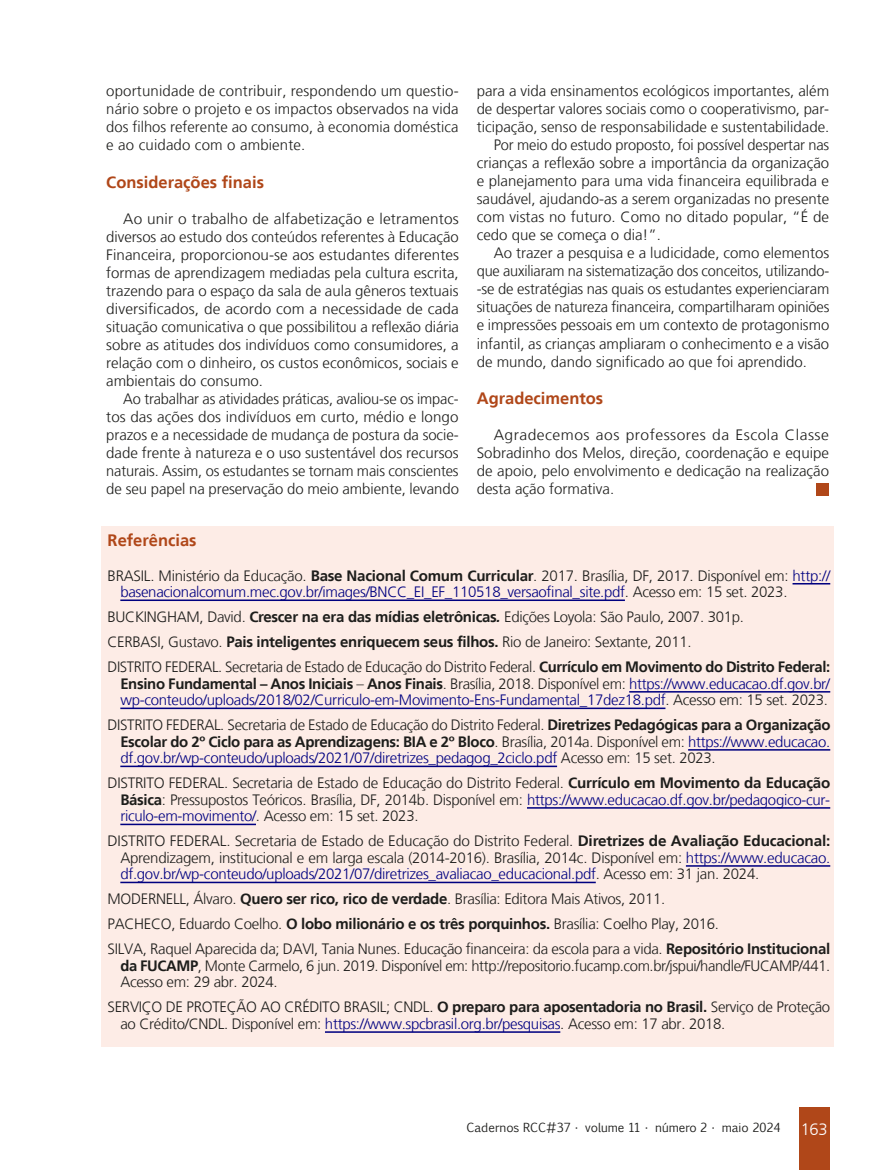
<style>
.page{position:relative;width:893px;height:1170px;background:#fff}
.page>*{position:absolute;margin:0;border:0;box-sizing:border-box;transform-origin:0 0}
.Subtítulo_LARANJA_DO{font:700 16.5px "Frutiger LT";color:#b04719}
.Referências__10{font:300 15px/16.5px "Frutiger LT";letter-spacing:-.02em;color:#1d1d1b;text-align:justify}
.Miolo__10{font:300 15px/18px "Frutiger LT";color:#1d1d1b;text-align:justify}
.Miolo__10-2{font:300 15px/18px "Frutiger LT";color:#1d1d1b;text-align:justify;scale:1.04 1}
.t1{font:12px "Euphemia CAS";color:#1d1d1b}
.s1{font-weight:700}
.s2{color:#000080}
.s3{font-weight:700;font-style:italic}
.s4{font-family:"Frutiger LT";font-weight:300;font-size:16.5px;color:#fff}
</style>
<div class="page">
<div style="left:799px;top:1107px;width:30px;height:62px;background:#b04719"></div>
<div style="left:816px;top:483px;width:13px;height:12px;background:#b04719"></div>
<div style="left:102px;top:526px;width:732px;height:520px;background:#fdece6"></div>
<hr style="left:792px;top:583px;width:38px;height:1px;background:#000080">
<hr style="left:120px;top:599px;width:505px;height:2px;background:#000080">
<hr style="left:629px;top:691px;width:201px;height:1px;background:#000080">
<hr style="left:120px;top:707px;width:545px;height:2px;background:#000080">
<hr style="left:688px;top:749px;width:142px;height:1px;background:#000080">
<hr style="left:120px;top:765px;width:437px;height:2px;background:#000080">
<hr style="left:527px;top:807px;width:303px;height:1px;background:#000080">
<hr style="left:120px;top:823px;width:136px;height:2px;background:#000080">
<hr style="left:686px;top:865px;width:144px;height:1px;background:#000080">
<hr style="left:120px;top:881px;width:476px;height:2px;background:#000080">
<hr style="left:325px;top:1031px;width:235px;height:1px;background:#000080">
<p class="Miolo__10" style="left:106px;top:82px;width:354px">oportunidade de contribuir, respondendo um questio&shy;nário sobre o projeto e os impactos observados na vida dos filhos referente ao consumo, à economia doméstica e ao cuidado com o ambiente.</p>
<p class="Subtítulo_LARANJA_DO" style="left:106px;top:172px;width:159px">Considerações finais</p>
<p class="Miolo__10" style="left:106px;top:210px;width:354px;text-indent:17px">Ao unir o trabalho de alfabetização e letramentos diversos ao estudo dos conteúdos referentes à Educação Financeira, proporcionou-se aos estudantes diferentes formas de aprendizagem mediadas pela cultura escrita, trazendo para o espaço da sala de aula gêneros textuais diversificados, de acordo com a necessidade de cada situação comunicativa o que possibilitou a reflexão diária sobre as atitudes dos indivíduos como consumidores, a relação com o dinheiro, os custos econômicos, sociais e ambientais do consumo.</p>
<p class="Miolo__10" style="left:106px;top:390px;width:354px;text-indent:17px">Ao trabalhar as atividades práticas, avaliou-se os impac&shy;tos das ações dos indivíduos em curto, médio e longo prazos e a necessidade de mudança de postura da socie&shy;dade frente à natureza e o uso sustentável dos recursos naturais. Assim, os estudantes se tornam mais conscientes de seu papel na preservação do meio ambiente, levando</p>
<p class="Miolo__10" style="left:477px;top:82px;width:354px">para a vida ensinamentos ecológicos importantes, além de despertar valores sociais como o cooperativismo, par&shy;ticipação, senso de responsabilidade e sustentabilidade.</p>
<p class="Miolo__10" style="left:477px;top:136px;width:354px;text-indent:17px">Por meio do estudo proposto, foi possível despertar nas crianças a reflexão sobre a importância da organização e planejamento para uma vida financeira equilibrada e saudável, ajudando-as a serem organizadas no presente com vistas no futuro. Como no ditado popular, “É de cedo que se começa o dia!”.</p>
<p class="Miolo__10" style="left:477px;top:244px;width:354px;text-indent:17px">Ao trazer a pesquisa e a ludicidade, como elementos que auxiliaram na sistematização dos conceitos, utilizando--se de estratégias nas quais os estudantes experienciaram situações de natureza financeira, compartilharam opiniões e impressões pessoais em um contexto de protagonismo infantil, as crianças ampliaram o conhecimento e a visão de mundo, dando significado ao que foi aprendido.</p>
<p class="Subtítulo_LARANJA_DO" style="left:477px;top:388px;width:128px">Agradecimentos</p>
<p class="Miolo__10-2" style="left:477px;top:426px;width:340px;text-indent:17px">Agradecemos aos professores da Escola Classe Sobradinho dos Melos, direção, coordenação e equipe de apoio, pelo envolvimento e dedicação na realização desta ação formativa.</p>
<p class="Subtítulo_LARANJA_DO" style="left:108px;top:530px;width:90px">Referências</p>
<p class="Referências__10" style="left:120px;top:567px;width:711px;text-indent:-13px">BRASIL. Ministério da Educação. <span class="s1">Base Nacional Comum Curricular</span>. 2017. Brasília, DF, 2017. Disponível em: <span class="s2">http:// basenacionalcomum.mec.gov.br/images/BNCC_EI_EF_110518_versaofinal_site.pdf</span>. Acesso em: 15 set. 2023.</p>
<p class="Referências__10" style="left:108px;top:609px;width:638px">BUCKINGHAM, David. <span class="s1">Crescer na era das mídias eletrônicas</span><span class="s3">.</span> Edições Loyola: São Paulo, 2007. 301p.</p>
<p class="Referências__10" style="left:108px;top:634px;width:585px">CERBASI, Gustavo. <span class="s1">Pais inteligentes enriquecem seus filhos.</span> Rio de Janeiro: Sextante, 2011.</p>
<p class="Referências__10" style="left:120px;top:659px;width:711px;text-indent:-13px">DISTRITO FEDERAL. Secretaria de Estado de Educação do Distrito Federal. <span class="s1">Currículo em Movimento do Distrito Federal:<br>Ensino Fundamental – Anos Iniciais</span> – <span class="s1">Anos Finais</span>. Brasília, 2018. Disponível em: <span class="s2">https://www.educacao.df.gov.br/ wp-conteudo/uploads/2018/02/Curriculo-em-Movimento-Ens-Fundamental_17dez18.pdf</span>. Acesso em: 15 set. 2023.</p>
<p class="Referências__10" style="left:120px;top:717px;width:712px;text-indent:-13px">DISTRITO FEDERAL. Secretaria de Estado de Educação do Distrito Federal. <span class="s1">Diretrizes Pedagógicas para a Organização Escolar do 2º Ciclo para as Aprendizagens: BIA e 2º Bloco</span>. Brasília, 2014a. Disponível em: <span class="s2">https://www.educacao. df.gov.br/wp-conteudo/uploads/2021/07/diretrizes_pedagog_2ciclo.pdf</span> Acesso em: 15 set. 2023.</p>
<p class="Referências__10" style="left:120px;top:775px;width:711px;text-indent:-13px">DISTRITO FEDERAL. Secretaria de Estado de Educação do Distrito Federal. <span class="s1">Currículo em Movimento da Educação Básica</span>: Pressupostos Teóricos. Brasília, DF, 2014b. Disponível em: <span class="s2">https://www.educacao.df.gov.br/pedagogico-cur&shy;riculo-em-movimento/</span>. Acesso em: 15 set. 2023.</p>
<p class="Referências__10" style="left:120px;top:833px;width:711px;text-indent:-13px">DISTRITO FEDERAL. Secretaria de Estado de Educação do Distrito Federal. <span class="s1">Diretrizes de Avaliação Educacional:<br></span>Aprendizagem, institucional e em larga escala (2014-2016). Brasília, 2014c. Disponível em: <span class="s2">https://www.educacao. df.gov.br/wp-conteudo/uploads/2021/07/diretrizes_avaliacao_educacional.pdf</span>. Acesso em: 31 jan. 2024.</p>
<p class="Referências__10" style="left:108px;top:891px;width:559px">MODERNELL, Álvaro. <span class="s1">Quero ser rico, rico de verdade</span>. Brasília: Editora Mais Ativos, 2011.</p>
<p class="Referências__10" style="left:108px;top:916px;width:613px">PACHECO, Eduardo Coelho. <span class="s1">O lobo milionário e os três porquinhos.</span> Brasília: Coelho Play, 2016.</p>
<p class="Referências__10" style="left:120px;top:941px;width:711px;text-indent:-13px">SILVA, Raquel Aparecida da; DAVI, Tania Nunes. Educação financeira: da escola para a vida. <span class="s1">Repositório Institucional da FUCAMP</span>, Monte Carmelo, 6 jun. 2019. Disponível em: http://repositorio.fucamp.com.br/jspui/handle/FUCAMP/441.<br>Acesso em: 29 abr. 2024.</p>
<p class="Referências__10" style="left:120px;top:999px;width:711px;text-indent:-13px">SERVIÇO DE PROTEÇÃO AO CRÉDITO BRASIL; CNDL. <span class="s1">O preparo para aposentadoria no Brasil.</span> Serviço de Proteção ao Crédito/CNDL. Disponível em: <span class="s2">https://www.spcbrasil.org.br/pesquisas</span>. Acesso em: 17 abr. 2018.</p>
<p class="t1" style="left:466px;top:1119px;width:363px">Cadernos RCC#37 • volume 11 • número 2 • maio 2024 <span class="s4">163</span></p>
</div>
